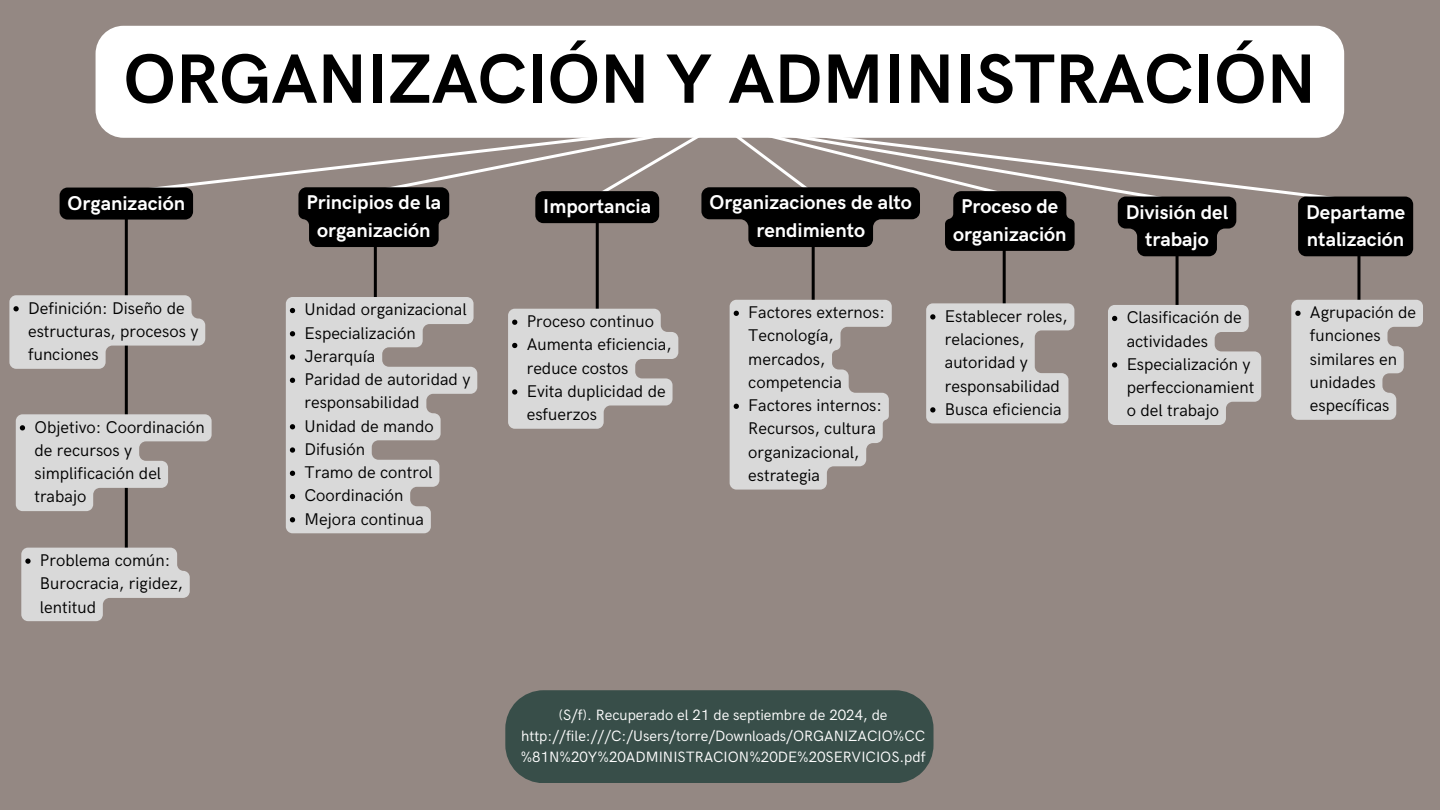
<style>
.page{position:relative;width:1440px;height:810px;background:#948883}
.page>*{position:absolute;margin:0;border:0;box-sizing:border-box;transform-origin:0 0}
.t1{font:700 70px "HK Grotesk";color:#000}
.t2{font:700 20px/27.8px "HK Grotesk";color:#fff;text-align:center}
.t3{font:17px/23.2px "HK Grotesk";color:#000}
.t4{font:15px/21px "HK Grotesk";color:#fff;text-align:center}
</style>
<div class="page">
<svg style="left:1236px;top:122px;width:123px;height:82px"></svg>
<hr style="left:1357px;top:218px;width:3px;height:161px;background:#000">
<div style="left:1298px;top:197px;width:115px;height:59px;background:#000"></div>
<hr style="left:125px;top:216px;width:3px;height:357px;background:#000">
<hr style="left:374px;top:204px;width:3px;height:161px;background:#000">
<hr style="left:812px;top:209px;width:3px;height:161px;background:#000">
<hr style="left:1003px;top:213px;width:3px;height:161px;background:#000">
<hr style="left:1176px;top:213px;width:3px;height:161px;background:#000">
<hr style="left:596px;top:203px;width:3px;height:160px;background:#000">
<div style="left:505px;top:690px;width:428px;height:93px;background:#384e49"></div>
<div style="left:96px;top:26px;width:1248px;height:112px;background:#fff;border-radius:28px"></div>
<svg style="left:60px;top:119px;width:1176px;height:137px"></svg>
<svg style="left:9px;top:295px;width:196px;height:74px"></svg>
<svg style="left:286px;top:297px;width:191px;height:236px"></svg>
<svg style="left:508px;top:309px;width:170px;height:120px;background:#cdcccb"></svg>
<svg style="left:730px;top:300px;width:162px;height:190px"></svg>
<svg style="left:926px;top:303px;width:148px;height:120px;background:#d0cfce"></svg>
<svg style="left:1108px;top:305px;width:153px;height:120px;background:#d0cfce"></svg>
<svg style="left:1291px;top:300px;width:132px;height:120px"></svg>
<svg style="left:16px;top:414px;width:196px;height:97px"></svg>
<svg style="left:21px;top:548px;width:169px;height:73px"></svg>
<h2 class="t1" style="left:124px;top:40px;width:1194px">ORGANIZACIÓN Y ADMINISTRACIÓN</h2>
<h2 class="t2" style="left:68px;top:190px;width:119px">Organización</h2>
<h2 class="t2" style="left:306px;top:189px;width:136px">Principios de la organización</h2>
<h2 class="t2" style="left:709px;top:189px;width:204px">Organizaciones de alto rendimiento</h2>
<h2 class="t2" style="left:953px;top:193px;width:115px">Proceso de organización</h2>
<h2 class="t2" style="left:1126px;top:199px;width:104px">División del trabajo</h2>
<h2 class="t2" style="left:543px;top:193px;width:109px">Importancia</h2>
<p class="t3" style="left:28px;top:297px;width:172px">Definición: Diseño de estructuras, procesos y funciones</p>
<p class="t3" style="left:305px;top:299px;width:164px">Unidad organizacional</p>
<p class="t3" style="left:305px;top:322px;width:113px">Especialización</p>
<p class="t3" style="left:305px;top:345px;width:72px">Jerarquía</p>
<p class="t3" style="left:305px;top:368px;width:167px">Paridad de autoridad y responsabilidad</p>
<p class="t3" style="left:305px;top:415px;width:131px">Unidad de mando</p>
<p class="t3" style="left:305px;top:438px;width:62px">Difusión</p>
<p class="t3" style="left:305px;top:461px;width:130px">Tramo de control</p>
<p class="t3" style="left:305px;top:485px;width:100px">Coordinación</p>
<p class="t3" style="left:305px;top:508px;width:121px">Mejora continua</p>
<p class="t3" style="left:34px;top:416px;width:172px">Objetivo: Coordinación de recursos y simplificación del trabajo</p>
<p class="t3" style="left:40px;top:549px;width:144px">Problema común:<br>Burocracia, rigidez, lentitud</p>
<p class="t3" style="left:527px;top:310px;width:129px">Proceso continuo</p>
<p class="t3" style="left:527px;top:334px;width:146px">Aumenta eficiencia, reduce costos</p>
<p class="t3" style="left:527px;top:380px;width:140px">Evita duplicidad de esfuerzos</p>
<p class="t3" style="left:748px;top:301px;width:138px">Factores externos:<br>Tecnología, mercados, competencia</p>
<p class="t3" style="left:748px;top:394px;width:135px">Factores internos:<br>Recursos, cultura organizacional, estrategia</p>
<p class="t3" style="left:945px;top:305px;width:124px">Establecer roles, relaciones, autoridad y responsabilidad</p>
<p class="t3" style="left:945px;top:398px;width:118px">Busca eficiencia</p>
<p class="t4" style="left:521px;top:705px;width:407px">(S/f). Recuperado el 21 de septiembre de 2024, de http://file:///C:/Users/torre/Downloads/ORGANIZACIO%CC %81N%20Y%20ADMINISTRACION%20DE%20SERVICIOS.pdf</p>
<p class="t3" style="left:1127px;top:307px;width:117px">Clasificación de actividades</p>
<p class="t3" style="left:1127px;top:353px;width:129px">Especialización y perfeccionamient o del trabajo</p>
<h1 class="t2" style="left:1306px;top:199px;width:101px;text-align:left">Departame ntalización</h1>
<p class="t3" style="left:1310px;top:301px;width:108px">Agrupación de funciones similares en unidades específicas</p>
</div>
